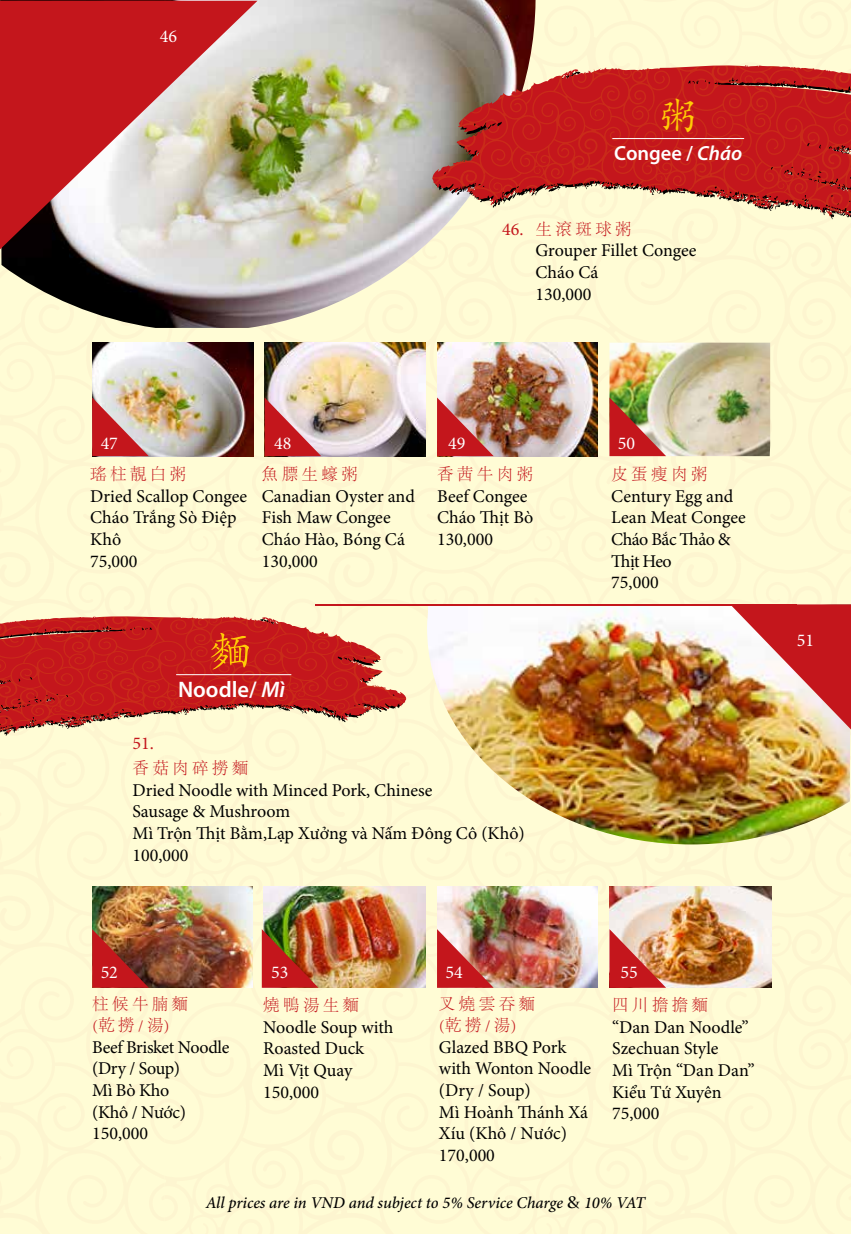
<style>
.page{position:relative;width:851px;height:1234px;background:#fff}
.page>*{position:absolute;margin:0;border:0;box-sizing:border-box;transform-origin:0 0}
.t1{font:40.95px "Adobe Kaiti Std";color:#ffcb05}
.t2{font:600 22.5px "Myriad Pro";color:#fff}
.t3{font:600 20.4px "Myriad Pro";color:#fff}
.t4{font:18px/21.6px "Minion Pro";color:#000}
.t5{font:18px/21.6px "Minion Pro";letter-spacing:-.02em;color:#000}
.t6{font:18px "Minion Pro";color:#fff}
.t7{font:18px "Minion Pro";color:#c4161c}
.t8{font:300 16.5px/21.6px "Adobe Song Std";color:#c4161c}
.t9{font:italic 500 16.5px "Minion Pro";letter-spacing:-.005em;color:#000}
.s1{font-style:italic}
.s2{font-family:"UTM Charlemagne";font-weight:400;font-style:normal}
</style>
<div class="page">
<div style="left:0;top:905px;width:165px;height:327px;background:#fffcd5"></div>
<div style="left:165px;top:905px;width:343px;height:327px;background:#fffcd5"></div>
<svg style="left:147px;top:1182px;width:32px;height:38px"></svg>
<div style="left:149px;top:1098px;width:36px;height:44px;background:#fffcd5"></div>
<div style="left:165px;top:987px;width:48px;height:50px;background:#fffcd5"></div>
<div style="left:508px;top:905px;width:342px;height:327px;background:#fffcd5"></div>
<svg style="left:490px;top:1182px;width:33px;height:38px"></svg>
<div style="left:493px;top:1098px;width:36px;height:44px;background:#fffcd5"></div>
<div style="left:508px;top:987px;width:49px;height:50px;background:#fffcd5"></div>
<div style="left:0;top:735px;width:165px;height:170px;background:#fffcd5"></div>
<svg style="left:0;top:895px;width:31px;height:35px"></svg>
<div style="left:165px;top:562px;width:343px;height:343px;background:#fffcd5"></div>
<svg style="left:147px;top:838px;width:32px;height:39px"></svg>
<div style="left:149px;top:754px;width:36px;height:45px;background:#fffcd5"></div>
<div style="left:508px;top:562px;width:342px;height:343px;background:#fffcd5"></div>
<svg style="left:490px;top:844px;width:33px;height:33px"></svg>
<svg style="left:508px;top:562px;width:20px;height:8px"></svg>
<svg style="left:508px;top:583px;width:49px;height:21px"></svg>
<div style="left:0;top:350px;width:165px;height:202px;background:#fffcd5"></div>
<div style="left:165px;top:328px;width:343px;height:234px;background:#fffcd5"></div>
<svg style="left:333px;top:552px;width:42px;height:35px"></svg>
<svg style="left:147px;top:495px;width:32px;height:39px"></svg>
<div style="left:508px;top:221px;width:342px;height:341px;background:#fffcd5"></div>
<svg style="left:676px;top:552px;width:42px;height:35px"></svg>
<svg style="left:490px;top:495px;width:33px;height:39px"></svg>
<div style="left:508px;top:239px;width:49px;height:103px;background:#fffcd5"></div>
<div style="left:535px;top:0;width:315px;height:64px;background:#fffcd5"></div>
<svg style="left:676px;top:221px;width:42px;height:23px"></svg>
<img style="left:213px;top:0;width:322px;height:328px">
<img style="left:427px;top:606px;width:423px;height:238px">
<svg style="left:432px;top:64px;width:418px;height:157px;background:#c85950"></svg>
<svg style="left:458px;top:65px;width:286px;height:67px;background:#be3531"></svg>
<svg style="left:0;top:610px;width:407px;height:125px;background:#d87d6d"></svg>
<img style="left:437px;top:342px;width:160px;height:114px">
<img style="left:92px;top:886px;width:161px;height:101px">
<img style="left:609px;top:342px;width:161px;height:114px">
<img style="left:437px;top:886px;width:160px;height:101px">
<img style="left:264px;top:342px;width:161px;height:114px">
<img style="left:263px;top:886px;width:162px;height:101px">
<img style="left:92px;top:342px;width:161px;height:114px">
<img style="left:609px;top:886px;width:162px;height:101px">
<hr style="left:315px;top:604px;width:481px;height:2px;background:#c4161c">
<hr style="left:612px;top:138px;width:132px;height:1px;background:#fff">
<img style="left:213px;top:1px;width:44px;height:248px">
<img style="left:730px;top:604px;width:120px;height:125px">
<img style="left:92px;top:928px;width:57px;height:59px">
<img style="left:92px;top:397px;width:93px;height:59px">
<img style="left:262px;top:928px;width:56px;height:59px">
<svg style="left:264px;top:397px;width:57px;height:59px;background:#cc706f"></svg>
<img style="left:437px;top:928px;width:56px;height:59px">
<img style="left:609px;top:397px;width:57px;height:59px">
<img style="left:609px;top:928px;width:57px;height:59px">
<img style="left:437px;top:397px;width:92px;height:59px">
<svg style="left:0;top:552px;width:249px;height:142px;background:#df8471"></svg>
<hr style="left:176px;top:674px;width:115px;height:1px;background:#fff">
<svg style="left:0;top:0;width:213px;height:350px;background:#bb706d"></svg>
<p class="t6" style="left:160px;top:24px;width:19px">46</p>
<h1 class="t1" style="left:657px;top:90px;width:42px">粥</h1>
<p class="t3" style="left:614px;top:140px;width:130px">Congee / <span class="s1">Cháo</span></p>
<p class="t7" style="left:502px;top:217px;width:23px">46.</p>
<p class="t8" style="left:535px;top:218px;width:98px">生 滾 斑 球 粥</p>
<p class="t4" style="left:535px;top:240px;width:162px">Grouper Fillet Congee<br>Cháo Cá<br>130,000</p>
<p class="t6" style="left:101px;top:431px;width:19px">47</p>
<p class="t8" style="left:90px;top:464px;width:98px">瑤 柱 靚 白 粥</p>
<p class="t4" style="left:90px;top:485px;width:158px">Dried Scallop Congee<br>Cháo Trắng Sò Điệp<br>Khô<br>75,000</p>
<p class="t6" style="left:274px;top:431px;width:19px">48</p>
<p class="t8" style="left:262px;top:464px;width:98px">魚 膘 生 蠔 粥</p>
<p class="t4" style="left:262px;top:485px;width:154px">Canadian Oyster and<br>Fish Maw Congee<br>Cháo Hào, Bóng Cá<br>130,000</p>
<p class="t6" style="left:448px;top:431px;width:19px">49</p>
<p class="t8" style="left:437px;top:464px;width:98px">香 茜 牛 肉 粥</p>
<p class="t4" style="left:437px;top:485px;width:98px">Beef Congee<br>Cháo Thịt Bò<br>130,000</p>
<p class="t7" style="left:132px;top:730px;width:23px">51.</p>
<p class="t2" style="left:178px;top:674px;width:109px">Noodle/ <span class="s1">Mì</span></p>
<p class="t8" style="left:132px;top:757px;width:118px">香 菇 肉 碎 撈 麵</p>
<p class="t4" style="left:132px;top:779px;width:394px">Dried Noodle with Minced Pork, Chinese<br>Sausage &amp; Mushroom<br>Mì Trộn Thịt Bằm,Lạp Xưởng và Nấm Đông Cô (Khô)<br>100,000</p>
<p class="t6" style="left:617px;top:431px;width:19px">50</p>
<p class="t8" style="left:611px;top:464px;width:98px">皮 蛋 瘦 肉 粥</p>
<p class="t4" style="left:611px;top:485px;width:136px">Century Egg and<br>Lean Meat Congee<br>Cháo Bắc Thảo &amp;<br>Thịt Heo<br>75,000</p>
<p class="t6" style="left:101px;top:959px;width:19px">52</p>
<p class="t8" style="left:92px;top:993px;width:98px">柱 候 牛 腩 麵(乾 撈 / 湯)</p>
<p class="t5" style="left:92px;top:1036px;width:139px">Beef Brisket Noodle (Dry / Soup)<br>Mì Bò Kho<br>(Khô / Nước)<br>150,000</p>
<p class="t6" style="left:271px;top:959px;width:19px">53</p>
<p class="t8" style="left:263px;top:994px;width:98px">燒 鴨 湯 生 麵</p>
<p class="t4" style="left:263px;top:1016px;width:132px">Noodle Soup with<br>Roasted Duck<br>Mì Vịt Quay<br>150,000</p>
<p class="t6" style="left:445px;top:959px;width:19px">54</p>
<p class="t8" style="left:439px;top:993px;width:98px">叉 燒 雲 吞 麵(乾 撈 / 湯)</p>
<p class="t4" style="left:439px;top:1036px;width:154px">Glazed BBQ Pork with Wonton Noodle (Dry / Soup)<br>Mì Hoành Thánh Xá<br>Xíu (Khô / Nước)<br>170,000</p>
<p class="t6" style="left:620px;top:959px;width:19px">55</p>
<p class="t8" style="left:612px;top:994px;width:98px">四 川 擔 擔 麵</p>
<p class="t4" style="left:612px;top:1016px;width:144px">“Dan Dan Noodle”<br>Szechuan Style<br>Mì Trộn “Dan Dan”<br>Kiểu Tứ Xuyên<br>75,000</p>
<p class="t9" style="left:206px;top:1190px;width:441px">All prices are in VND and subject to 5% Service Charge <span class="s2">&amp;</span> 10% VAT</p>
<p class="t6" style="left:796px;top:628px;width:19px">51</p>
</div>
